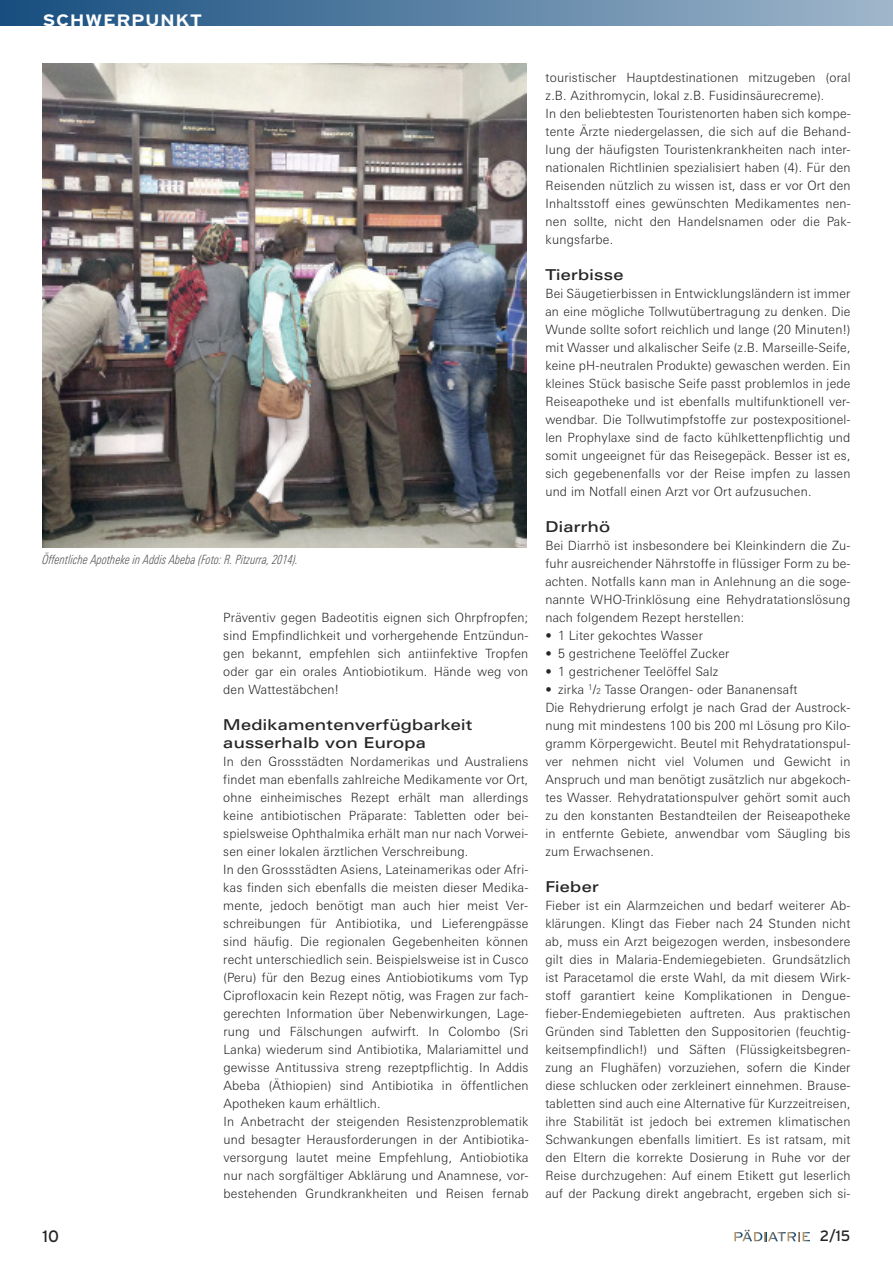
<style>
.page{position:relative;width:893px;height:1263px;background:#fff}
.page>*{position:absolute;margin:0;border:0;box-sizing:border-box;transform-origin:0 0}
.t1{font:700 16.5px "Interstate";letter-spacing:.025em;color:#fff;scale:1.2 1}
.t2{font:16.5px "Interstate";color:#272627}
.t3{font:500 15px/18px "Linotype Univers Extd";letter-spacing:.02em;color:#272627}
.t4{font:15px "Interstate";color:#272627}
.t5{font:300 12.75px/18px "Linotype Univers Basic";letter-spacing:.015em;color:#272627;text-align:justify}
.t6{font:italic 300 condensed 12.75px "Linotype Univers";letter-spacing:.01em;color:#525152;scale:.9 1}
.s1{font-size:8.1px}
</style>
<div class="page">
<div style="left:0;top:0;width:893px;height:26px;background:linear-gradient(to right,#164e7f,#a0b7cb)"></div>
<svg style="left:734px;top:1230px;width:76px;height:11px"></svg>
<img style="left:43px;top:64px;width:483px;height:484px">
<p class="t1" style="left:43px;top:11px;width:135px">SCHWERPUNKT</p>
<p class="t6" style="left:43px;top:555px;width:286px">Öffentliche Apotheke in Addis Abeba (Foto: R. Pitzurra, 2014).</p>
<p class="t5" style="left:223px;top:609px;width:307px">Präventiv gegen Badeotitis eignen sich Ohrpfropfen; sind Empfindlichkeit und vorhergehende Entzündun&shy;gen bekannt, empfehlen sich antiinfektive Tropfen oder gar ein orales Antiobiotikum. Hände weg von den Wattestäbchen!</p>
<p class="t3" style="left:223px;top:717px;width:251px">Medikamentenverfügbarkeit ausserhalb von Europa</p>
<p class="t5" style="left:223px;top:753px;width:307px;text-align:left">In den Grossstädten Nordamerikas und Australiens findet man ebenfalls zahlreiche Medikamente vor Ort, ohne einheimisches Rezept erhält man allerdings keine antibiotischen Präparate: Tabletten oder bei&shy;spielsweise Ophthalmika erhält man nur nach Vorwei&shy;sen einer lokalen ärztlichen Verschreibung.<br>In den Grossstädten Asiens, Lateinamerikas oder Afri&shy;kas finden sich ebenfalls die meisten dieser Medika&shy;mente, jedoch benötigt man auch hier meist Ver&shy;schreibungen für Antibiotika, und Lieferengpässe sind häufig. Die regionalen Gegebenheiten können recht unterschiedlich sein. Beispielsweise ist in Cusco (Peru) für den Bezug eines Antiobiotikums vom Typ Ciprofloxacin kein Rezept nötig, was Fragen zur fach&shy;gerechten Information über Nebenwirkungen, Lage&shy;rung und Fälschungen aufwirft. In Colombo (Sri Lanka) wiederum sind Antibiotika, Malariamittel und gewisse Antitussiva streng rezeptpflichtig. In Addis Abeba (Äthiopien) sind Antibiotika in öffentlichen Apotheken kaum erhältlich.<br>In Anbetracht der steigenden Resistenzproblematik und besagter Herausforderungen in der Antibiotika&shy;versorgung lautet meine Empfehlung, Antiobiotika nur nach sorgfältiger Abklärung und Anamnese, vor&shy;bestehenden Grundkrankheiten und Reisen fernab</p>
<p class="t5" style="left:546px;top:69px;width:307px;text-align:left">touristischer Hauptdestinationen mitzugeben (oral z.B. Azithromycin, lokal z.B. Fusidinsäurecreme).<br>In den beliebtesten Touristenorten haben sich kompe&shy;tente Ärzte niedergelassen, die sich auf die Behand&shy;lung der häufigsten Touristenkrankheiten nach inter&shy;nationalen Richtlinien spezialisiert haben (4). Für den Reisenden nützlich zu wissen ist, dass er vor Ort den Inhaltsstoff eines gewünschten Medikamentes nen&shy;nen sollte, nicht den Handelsnamen oder die Pak&shy;kungsfarbe.</p>
<p class="t3" style="left:545px;top:267px;width:80px">Tierbisse</p>
<p class="t5" style="left:545px;top:285px;width:307px">Bei Säugetierbissen in Entwicklungsländern ist immer an eine mögliche Tollwutübertragung zu denken. Die Wunde sollte sofort reichlich und lange (20 Minuten!) mit Wasser und alkalischer Seife (z.B. Marseille-Seife, keine pH-neutralen Produkte) gewaschen werden. Ein kleines Stück basische Seife passt problemlos in jede Reiseapotheke und ist ebenfalls multifunktionell ver&shy;wendbar. Die Tollwutimpfstoffe zur postexpositionel&shy;len Prophylaxe sind de facto kühlkettenpflichtig und somit ungeeignet für das Reisegepäck. Besser ist es, sich gegebenenfalls vor der Reise impfen zu lassen und im Notfall einen Arzt vor Ort aufzusuchen.</p>
<p class="t3" style="left:545px;top:519px;width:66px">Diarrhö</p>
<p class="t5" style="left:545px;top:537px;width:307px">Bei Diarrhö ist insbesondere bei Kleinkindern die Zu&shy;fuhr ausreichender Nährstoffe in flüssiger Form zu be&shy;achten. Notfalls kann man in Anlehnung an die soge&shy;nannte WHO-Trinklösung eine Rehydratationslösung nach folgendem Rezept herstellen:</p>
<p class="t5" style="left:545px;top:627px;width:159px">• 1 Liter gekochtes Wasser</p>
<p class="t5" style="left:545px;top:645px;width:186px">• 5 gestrichene Teelöffel Zucker</p>
<p class="t5" style="left:545px;top:663px;width:175px">• 1 gestrichener Teelöffel Salz</p>
<p class="t5" style="left:545px;top:681px;width:307px;text-align:left">• zirka <sup>1</sup>/<span class="s1">2</span> Tasse Orangen- oder Bananensaft<br>Die Rehydrierung erfolgt je nach Grad der Austrock&shy;nung mit mindestens 100 bis 200 ml Lösung pro Kilo&shy;gramm Körpergewicht. Beutel mit Rehydratationspul&shy;ver nehmen nicht viel Volumen und Gewicht in Anspruch und man benötigt zusätzlich nur abgekoch&shy;tes Wasser. Rehydratationspulver gehört somit auch zu den konstanten Bestandteilen der Reiseapotheke in entfernte Gebiete, anwendbar vom Säugling bis zum Erwachsenen.</p>
<p class="t3" style="left:545px;top:879px;width:55px">Fieber</p>
<p class="t5" style="left:545px;top:897px;width:307px">Fieber ist ein Alarmzeichen und bedarf weiterer Ab&shy;klärungen. Klingt das Fieber nach 24 Stunden nicht ab, muss ein Arzt beigezogen werden, insbesondere gilt dies in Malaria-Endemiegebieten. Grundsätzlich ist Paracetamol die erste Wahl, da mit diesem Wirk&shy;stoff garantiert keine Komplikationen in Dengue&shy;fieber-Endemiegebieten auftreten. Aus praktischen Gründen sind Tabletten den Suppositorien (feuchtig&shy;keitsempfindlich!) und Säften (Flüssigkeitsbegren&shy;zung an Flughäfen) vorzuziehen, sofern die Kinder diese schlucken oder zerkleinert einnehmen. Brause&shy;tabletten sind auch eine Alternative für Kurzzeitreisen, ihre Stabilität ist jedoch bei extremen klimatischen Schwankungen ebenfalls limitiert. Es ist ratsam, mit den Eltern die korrekte Dosierung in Ruhe vor der Reise durchzugehen: Auf einem Etikett gut leserlich auf der Packung direkt angebracht, ergeben sich si-</p>
<p class="t2" style="left:43px;top:1226px;width:18px">10</p>
<p class="t4" style="left:820px;top:1227px;width:32px">2/15</p>
</div>
